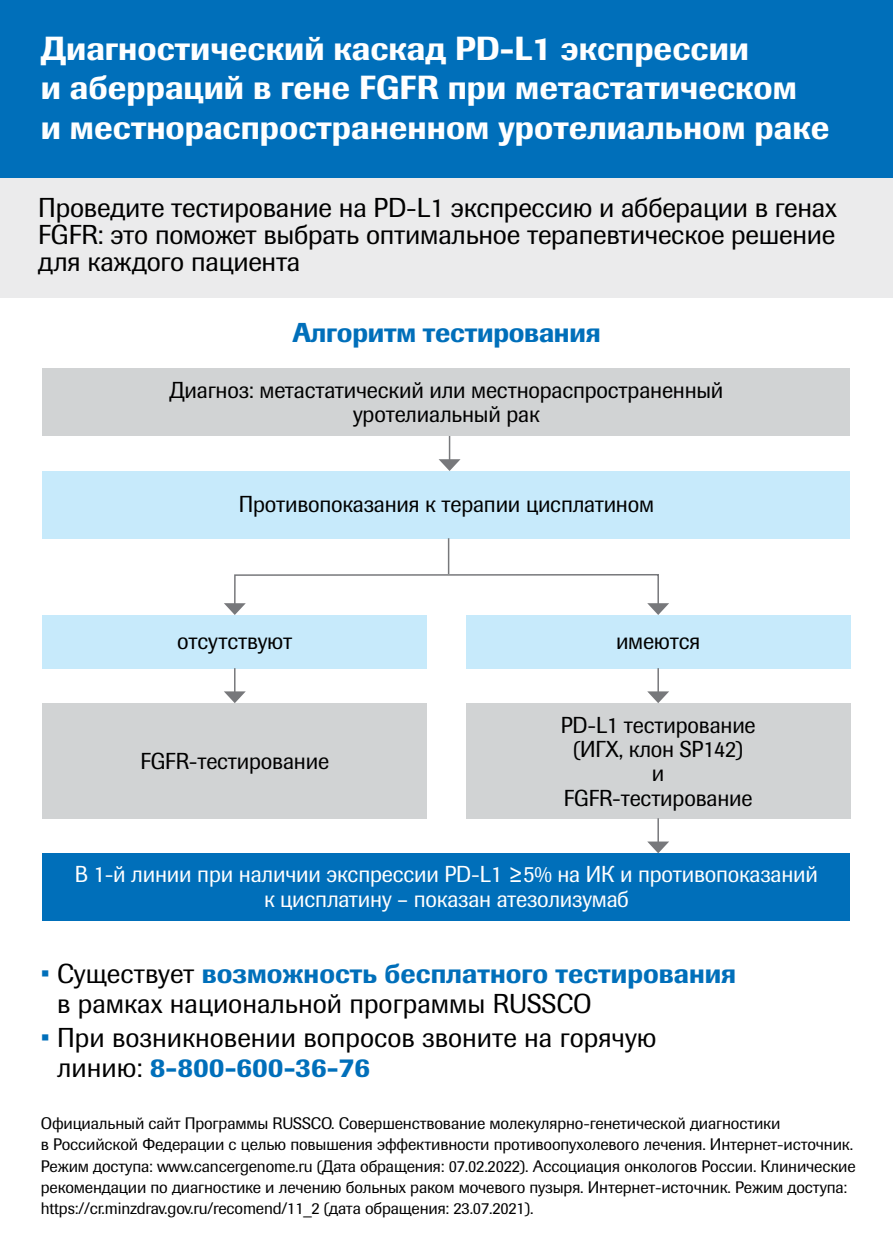
<style>
.page{position:relative;width:893px;height:1256px;background:#fff}
.page>*{position:absolute;margin:0;border:0;box-sizing:border-box;transform-origin:0 0}
.t1{font:500 33px/39px "Imago Pro";color:#fff}
.t2{font:27px/27px "Imago Pro";color:#000}
.t3{font:500 27px "Imago Pro";letter-spacing:-.01em;color:#006fba}
.t4{font:22.8px/24.3px "Imago Pro";letter-spacing:-.01em;color:#000;text-align:center}
.t5{font:22.8px/24.3px "Imago Pro";letter-spacing:-.01em;color:#fff;text-align:center}
.t6{font:16.5px/21px "Imago Pro";letter-spacing:-.01em;color:#000}
.s1{color:#006fba}
.s2{font-weight:500;color:#006fba}
</style>
<div class="page">
<div style="left:0;top:61px;width:893px;height:236px;background:#ebebec"></div>
<div style="left:0;top:0;width:893px;height:177px;background:#006fba"></div>
<div style="left:43px;top:369px;width:807px;height:67px;background:#d1d3d4"></div>
<div style="left:43px;top:471px;width:807px;height:67px;background:#c7eafb"></div>
<div style="left:43px;top:853px;width:807px;height:67px;background:#006fba"></div>
<div style="left:43px;top:615px;width:384px;height:53px;background:#c7eafb"></div>
<div style="left:43px;top:703px;width:384px;height:115px;background:#d1d3d4"></div>
<div style="left:466px;top:615px;width:384px;height:53px;background:#c7eafb"></div>
<div style="left:466px;top:703px;width:384px;height:115px;background:#d1d3d4"></div>
<hr style="left:234px;top:668px;width:2px;height:25px;background:#77787b">
<svg style="left:224px;top:691px;width:22px;height:12px"></svg>
<hr style="left:657px;top:668px;width:2px;height:25px;background:#77787b">
<svg style="left:647px;top:691px;width:22px;height:12px"></svg>
<svg style="left:439px;top:436px;width:21px;height:35px"></svg>
<hr style="left:657px;top:818px;width:2px;height:25px;background:#77787b">
<svg style="left:647px;top:841px;width:22px;height:12px"></svg>
<div style="left:234px;top:574px;width:425px;height:31px;border:2px solid #77787b"></div>
<svg style="left:647px;top:603px;width:22px;height:12px"></svg>
<svg style="left:224px;top:603px;width:22px;height:12px"></svg>
<hr style="left:448px;top:538px;width:1px;height:36px;background:#77787b">
<h1 class="t1" style="left:41px;top:29px;width:790px">Диагностический каскад PD-L1 экспрессии<br>и аберраций в гене FGFR при метастатическом<br>и местнораспространенном уротелиальном раке</h1>
<h2 class="t2" style="left:38px;top:194px;width:800px;text-align:justify">Проведите тестирование на PD-L1 экспрессию и абберации в генах FGFR: это поможет выбрать оптимальное терапевтическое решение для каждого пациента</h2>
<h2 class="t3" style="left:292px;top:315px;width:310px">Алгоритм тестирования</h2>
<h3 class="t4" style="left:170px;top:377px;width:555px">Диагноз: метастатический или местнораспространенный уротелиальный рак</h3>
<h3 class="t4" style="left:239px;top:492px;width:417px">Противопоказания к терапии цисплатином</h3>
<h3 class="t4" style="left:177px;top:628px;width:116px">отсутствуют</h3>
<h3 class="t4" style="left:140px;top:749px;width:190px">FGFR-тестирование</h3>
<h3 class="t4" style="left:616px;top:628px;width:86px">имеются</h3>
<h3 class="t4" style="left:561px;top:712px;width:196px">PD-L1 тестирование (ИГХ, клон SP142)<br>и<br>FGFR-тестирование</h3>
<h3 class="t5" style="left:75px;top:862px;width:745px">В 1-й линии при наличии экспрессии PD-L1 ≥5% на ИК и противопоказаний к цисплатину – показан атезолизумаб</h3>
<h2 class="t2" style="left:57px;top:957px;width:681px;line-height:30px;text-indent:-16px"><span class="s1">•</span> Существует <span class="s2">возможность бесплатного тестирования </span>в рамках национальной программы RUSSCO</h2>
<h2 class="t2" style="left:57px;top:1022px;width:601px;line-height:30px;text-indent:-16px"><span class="s1">•</span> При возникновении вопросов звоните на горячую линию: <span class="s2">8-800-600-36-76</span></h2>
<p class="t6" style="left:41px;top:1112px;width:816px">Официальный сайт Программы RUSSCO. Совершенствование молекулярно-генетической диагностики<br>в Российской Федерации с целью повышения эффективности противоопухолевого лечения. Интернет-источник.<br>Режим доступа: www.cancergenome.ru (Дата обращения: 07.02.2022). Ассоциация онкологов России. Клинические рекомендации по диагностике и лечению больных раком мочевого пузыря. Интернет-источник. Режим доступа: https://cr.minzdrav.gov.ru/recomend/11_2 (дата обращения: 23.07.2021).</p>
</div>
